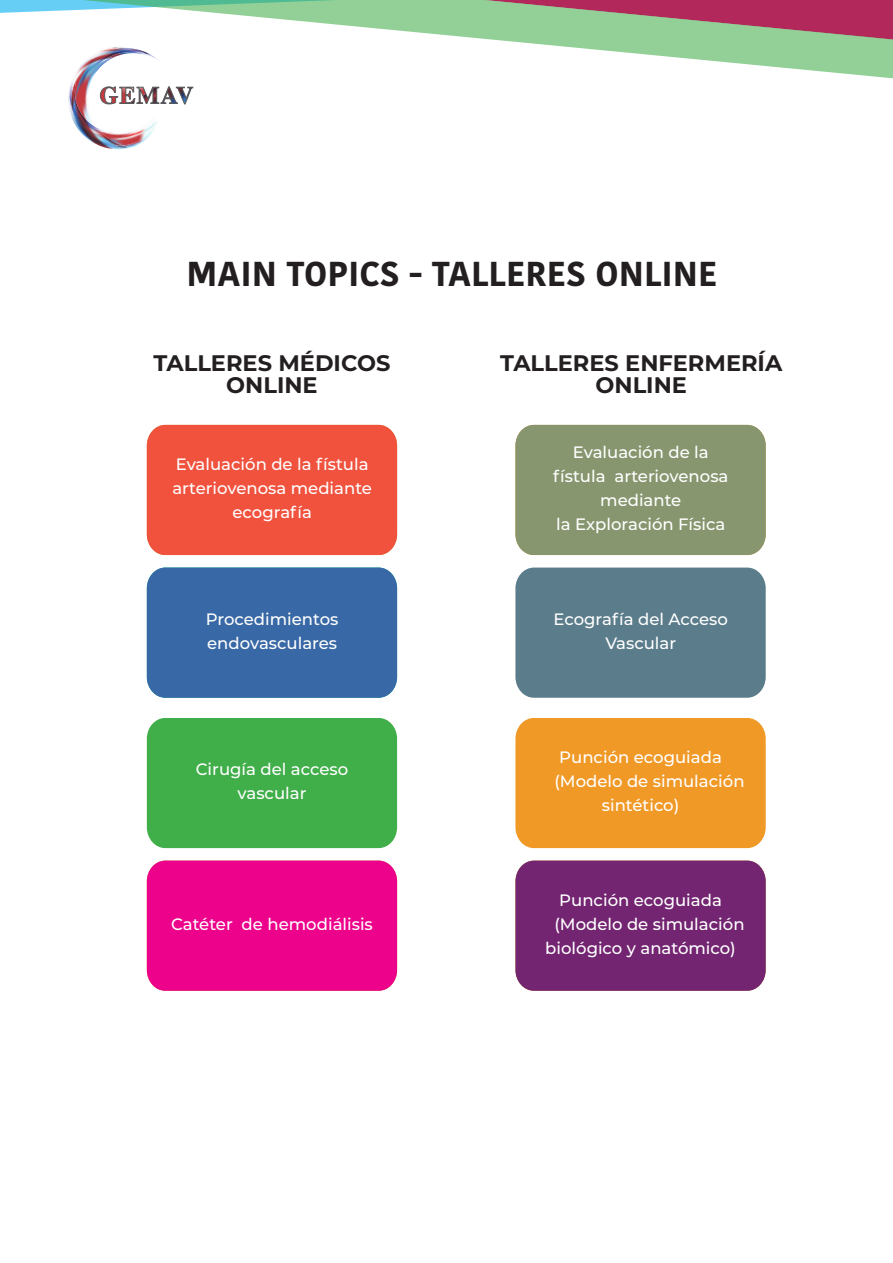
<style>
.page{position:relative;width:893px;height:1263px;background:#fff}
.page>*{position:absolute;margin:0;border:0;box-sizing:border-box;transform-origin:0 0}
.t1{font:700 34.5px "Kohinoor Devanagari";color:#231f20}
.t2{font:700 22.5px/22.5px "Montserrat";color:#231f20;text-align:center}
.t3{font:500 16.5px/24px "Montserrat";color:#fff;text-align:center}
</style>
<div class="page">
<svg style="left:0;top:0;width:893px;height:87px"></svg>
<img style="left:68px;top:76px;width:3px;height:39px">
<img style="left:73px;top:49px;width:89px;height:73px">
<img style="left:71px;top:77px;width:52px;height:72px">
<img style="left:74px;top:47px;width:58px;height:6px">
<img style="left:69px;top:53px;width:29px;height:55px">
<img style="left:77px;top:48px;width:69px;height:29px">
<img style="left:115px;top:146px;width:7px;height:3px">
<img style="left:122px;top:122px;width:35px;height:27px">
<img style="left:105px;top:52px;width:43px;height:7px">
<svg style="left:100px;top:87px;width:93px;height:17px"></svg>
<div style="left:147px;top:425px;width:250px;height:130px;background:#f0523e"></div>
<div style="left:147px;top:718px;width:250px;height:130px;background:#40ae49"></div>
<div style="left:147px;top:567px;width:250px;height:131px;background:#3868a5"></div>
<div style="left:147px;top:861px;width:250px;height:130px;background:#ed028c"></div>
<div style="left:515px;top:425px;width:251px;height:130px;background:#87966f"></div>
<div style="left:515px;top:718px;width:251px;height:130px;background:#f09927"></div>
<div style="left:515px;top:567px;width:251px;height:131px;background:#5b7c8a"></div>
<div style="left:515px;top:861px;width:251px;height:130px;background:#732571"></div>
<p class="t1" style="left:186px;top:243px;width:533px">MAIN TOPICS - TALLERES ONLINE</p>
<p class="t2" style="left:153px;top:350px;width:239px">TALLERES MÉDICOS<br>ONLINE</p>
<p class="t3" style="left:172px;top:452px;width:201px">Evaluación de la fístula arteriovenosa mediante ecografía</p>
<p class="t3" style="left:206px;top:606px;width:134px;text-align:left">Procedimientos endovasculares</p>
<p class="t3" style="left:196px;top:757px;width:154px">Cirugía del acceso vascular</p>
<p class="t3" style="left:171px;top:911px;width:203px">Catéter de hemodiálisis</p>
<p class="t2" style="left:500px;top:350px;width:284px">TALLERES ENFERMERÍA<br>ONLINE</p>
<p class="t3" style="left:553px;top:440px;width:177px">Evaluación de la fístula arteriovenosa mediante</p>
<p class="t3" style="left:556px;top:512px;width:171px">la Exploración Física</p>
<p class="t3" style="left:554px;top:606px;width:176px">Ecografía del Acceso<br>Vascular</p>
<p class="t3" style="left:559px;top:745px;width:164px">Punción ecoguiada</p>
<p class="t3" style="left:602px;top:769px;width:144px;text-align:left;text-indent:-47px">(Modelo de simulación sintético)</p>
<p class="t3" style="left:559px;top:887px;width:164px">Punción ecoguiada</p>
<p class="t3" style="left:545px;top:911px;width:201px">(Modelo de simulación biológico y anatómico)</p>
</div>
